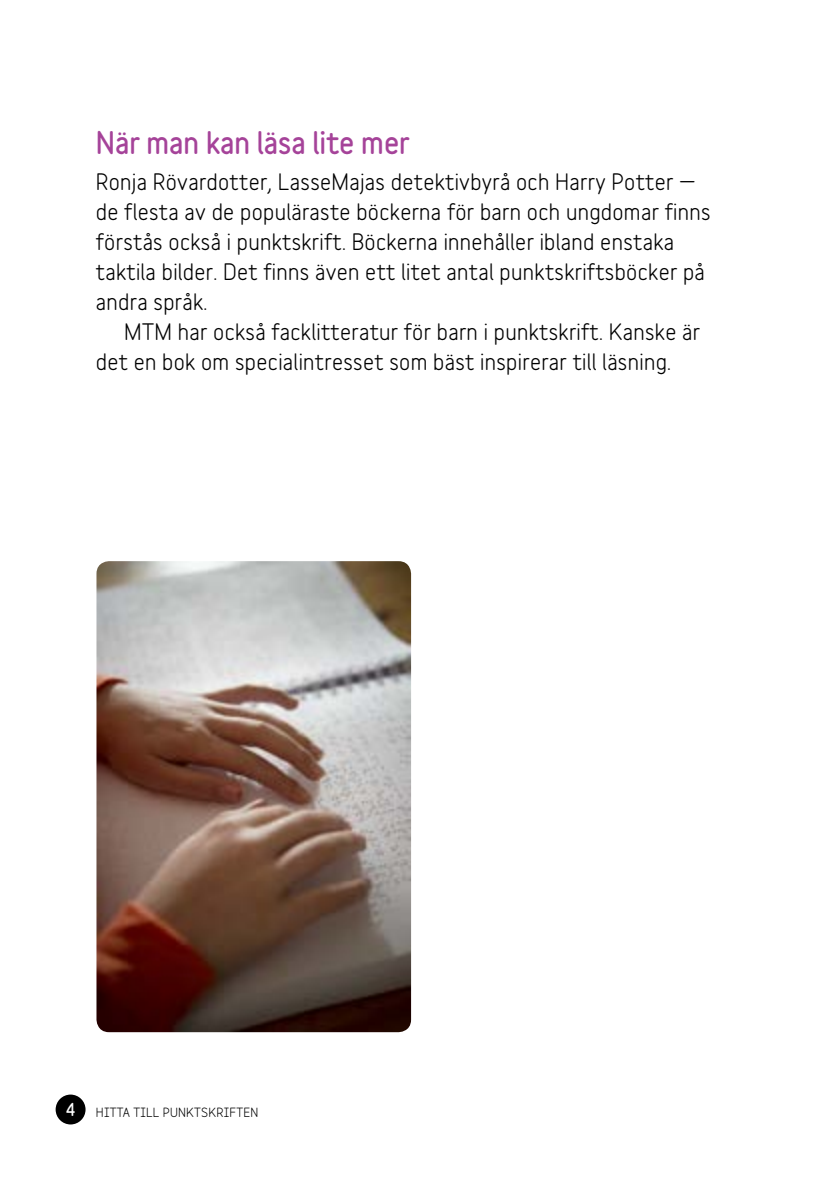
<style>
.page{position:relative;width:840px;height:1191px;background:#fff}
.page>*{position:absolute;margin:0;border:0;box-sizing:border-box;transform-origin:0 0}
.Mellanrubrik_1{font:900 28px "Variable";color:#a54399}
.Bröd{font:700 21.4px/30px "Variable";letter-spacing:.015em;color:#000}
.Bröd_indrag{font:700 21.4px/30px "Variable";letter-spacing:.015em;color:#000}
.t1{font:900 16px "Variable";color:#fff}
.t2{font:700 12px "Variable";letter-spacing:.02em;color:#000}
</style>
<div class="page">
<div style="left:56px;top:1094px;width:29px;height:30px;background:#000;border-radius:50%"></div>
<img style="left:96px;top:561px;width:315px;height:471px">
<h2 class="Mellanrubrik_1" style="left:96px;top:121px;width:315px">När man kan läsa lite mer</h2>
<p class="Bröd" style="left:96px;top:164px;width:616px">Ronja Rövardotter, LasseMajas detektivbyrå och Harry Potter — de flesta av de populäraste böckerna för barn och ungdomar finns förstås också i punktskrift. Böckerna innehåller ibland enstaka taktila bilder. Det finns även ett litet antal punktskriftsböcker på andra språk.</p>
<p class="Bröd_indrag" style="left:96px;top:314px;width:605px;text-indent:28px">MTM har också facklitteratur för barn i punktskrift. Kanske är det en bok om specialintresset som bäst inspirerar till läsning.</p>
<p class="t1" style="left:66px;top:1096px;width:11px">4</p>
<p class="t2" style="left:96px;top:1102px;width:164px">HITTA TILL PUNKTSKRIFTEN</p>
</div>
